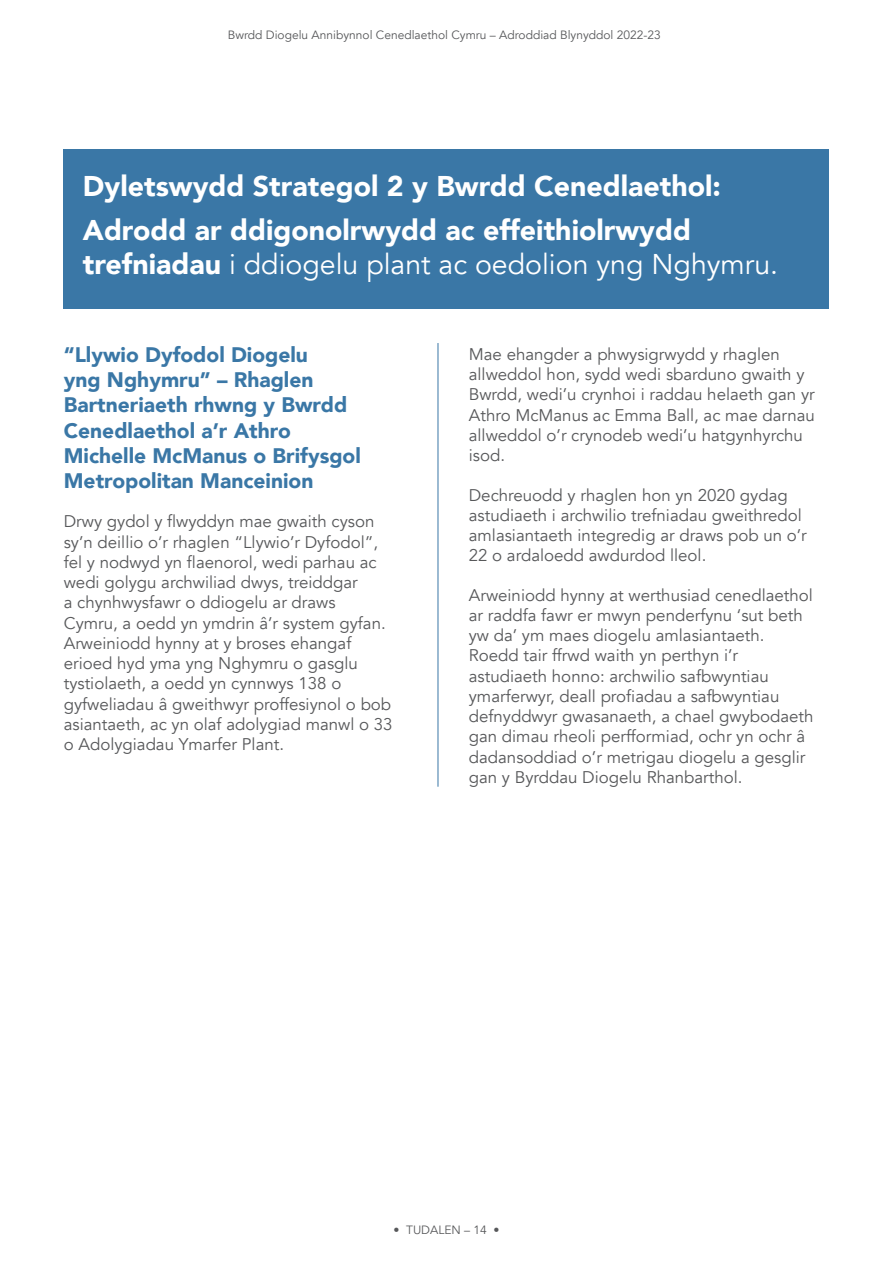
<style>
.page{position:relative;width:893px;height:1263px;background:#fff}
.page>*{position:absolute;margin:0;border:0;box-sizing:border-box;transform-origin:0 0}
.Subheading{font:900 28.5px/43.5px "Avenir";color:#fff}
.Subheading-2{font:28.5px "Avenir";color:#fff}
.Subheading-3{font:900 21px/25.2px "Avenir";color:#3a77a6}
.t1{font:16.8px/20.2px "Avenir";color:#57585a}
.t2{font:12px "Avenir";color:#57585a}
.s1{font-weight:900}
</style>
<div class="page">
<div style="left:64px;top:149px;width:765px;height:160px;background:#3a77a6"></div>
<hr style="left:438px;top:343px;width:1px;height:444px;background:#3a77a6">
<p class="t2" style="left:228px;top:27px;width:434px">Bwrdd Diogelu Annibynnol Cenedlaethol Cymru – Adroddiad Blynyddol 2022-23</p>
<p class="Subheading" style="left:83px;top:164px;width:640px">Dyletswydd Strategol 2 y Bwrdd Cenedlaethol:<br>Adrodd ar ddigonolrwydd ac effeithiolrwydd</p>
<p class="Subheading-2" style="left:83px;top:247px;width:697px"><span class="s1">trefniadau</span> i ddiogelu plant ac oedolion yng Nghymru.</p>
<p class="Subheading-3" style="left:64px;top:341px;width:299px">“Llywio Dyfodol Diogelu<br>yng Nghymru” – Rhaglen<br>Bartneriaeth rhwng y Bwrdd<br>Cenedlaethol a’r Athro<br>Michelle McManus o Brifysgol<br>Metropolitan Manceinion</p>
<p class="t1" style="left:64px;top:512px;width:330px">Drwy gydol y flwyddyn mae gwaith cyson sy’n deillio o’r rhaglen “Llywio’r Dyfodol”, fel y nodwyd yn flaenorol, wedi parhau ac wedi golygu archwiliad dwys, treiddgar<br>a chynhwysfawr o ddiogelu ar draws Cymru, a oedd yn ymdrin â’r system gyfan.<br>Arweiniodd hynny at y broses ehangaf erioed hyd yma yng Nghymru o gasglu tystiolaeth, a oedd yn cynnwys 138 o gyfweliadau â gweithwyr proffesiynol o bob asiantaeth, ac yn olaf adolygiad manwl o 33 o Adolygiadau Ymarfer Plant.</p>
<p class="t1" style="left:469px;top:344px;width:348px">Mae ehangder a phwysigrwydd y rhaglen allweddol hon, sydd wedi sbarduno gwaith y Bwrdd, wedi’u crynhoi i raddau helaeth gan yr Athro McManus ac Emma Ball, ac mae darnau allweddol o’r crynodeb wedi’u hatgynhyrchu isod.</p>
<p class="t1" style="left:469px;top:485px;width:340px">Dechreuodd y rhaglen hon yn 2020 gydag astudiaeth i archwilio trefniadau gweithredol amlasiantaeth integredig ar draws pob un o’r 22 o ardaloedd awdurdod lleol.</p>
<p class="t1" style="left:469px;top:585px;width:346px">Arweiniodd hynny at werthusiad cenedlaethol ar raddfa fawr er mwyn penderfynu ‘sut beth yw da’ ym maes diogelu amlasiantaeth.<br>Roedd tair ffrwd waith yn perthyn i’r astudiaeth honno: archwilio safbwyntiau ymarferwyr, deall profiadau a safbwyntiau defnyddwyr gwasanaeth, a chael gwybodaeth gan dimau rheoli perfformiad, ochr yn ochr â dadansoddiad o’r metrigau diogelu a gesglir gan y Byrddau Diogelu Rhanbarthol.</p>
<p class="t2" style="left:393px;top:1222px;width:108px">• TUDALEN – 14 •</p>
</div>
